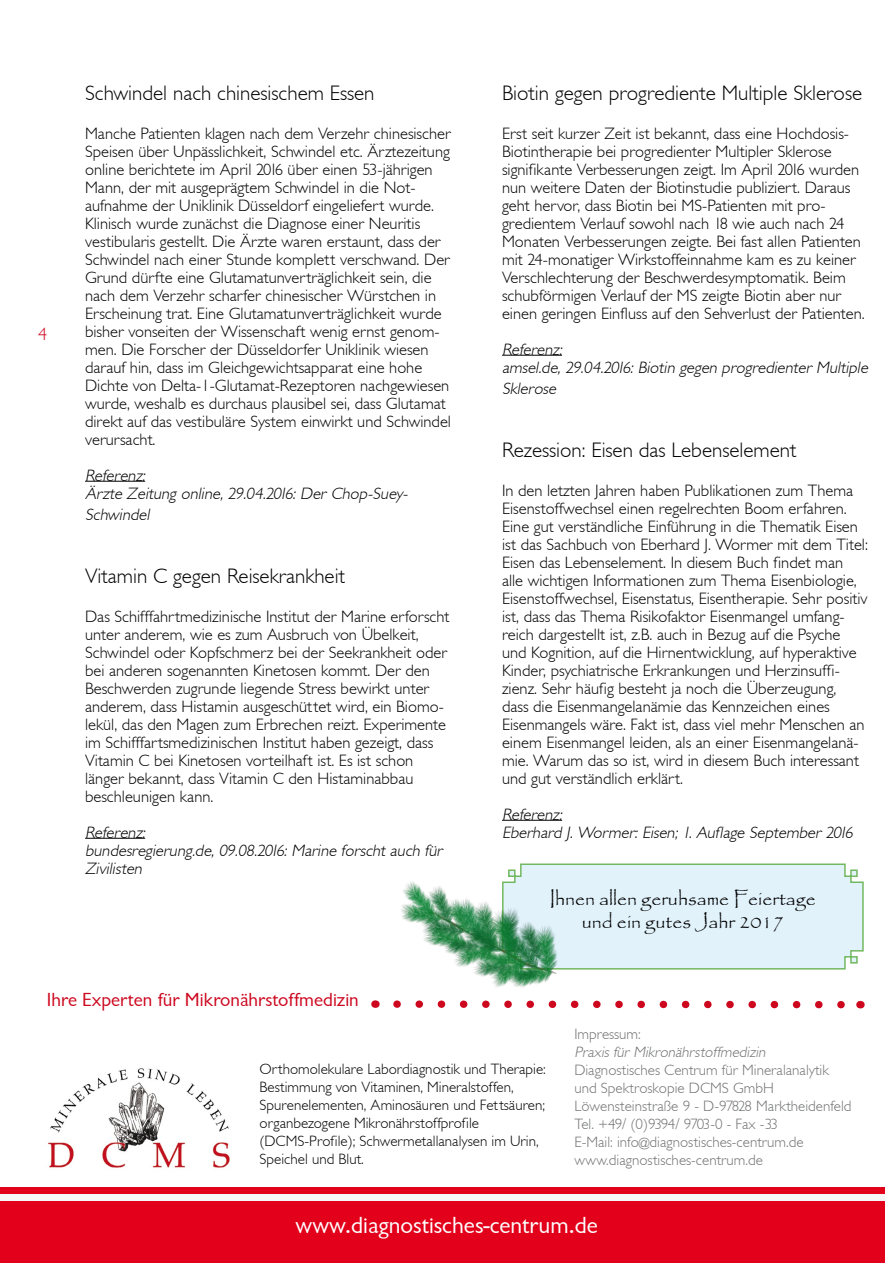
<style>
.page{position:relative;width:885px;height:1263px;background:#fff}
.page>*{position:absolute;margin:0;border:0;box-sizing:border-box;transform-origin:0 0}
.t1{font:24px "Garrison Sans";color:#fff}
.t2{font:21px "Garrison Light Sans";color:#000}
.t3{font:19.5px/22.5px "Papyrus";color:#000;text-align:center}
.t4{font:19.5px "Garrison Sans";color:#cd071e}
.t5{font:18px "Garrison Light Sans";color:#cd071e}
.t6{font:16.5px/18px "Garrison Light Sans";color:#000}
.t7{font:italic 16.5px/18px "Garrison Light Sans";color:#000}
.t8{font:15px/18px "Garrison Light Sans";color:#000}
.t9{font:15px/18px "Garrison Light Sans";color:#707172}
.t10{font:italic 15px "Garrison Light Sans";color:#707172}
.s1{font-size:13.5px}
</style>
<div class="page">
<div style="left:0;top:1188px;width:884px;height:75px;background:#e2001a"></div>
<div style="left:0;top:1194px;width:884px;height:7px;background:#f6f6f6"></div>
<img style="left:48px;top:1068px;width:182px;height:100px">
<svg style="left:393px;top:1000px;width:467px;height:9px"></svg>
<hr style="left:502px;top:355px;width:60px;height:1px;background:#000">
<hr style="left:502px;top:820px;width:60px;height:1px;background:#000">
<hr style="left:85px;top:481px;width:60px;height:1px;background:#000">
<hr style="left:85px;top:838px;width:60px;height:1px;background:#000">
<div style="left:564px;top:863px;width:300px;height:107px;background:#e1f2fb"></div>
<img style="left:396px;top:863px;width:168px;height:144px">
<p class="t5" style="left:38px;top:324px;width:10px">4</p>
<p class="t2" style="left:85px;top:81px;width:291px">Schwindel nach chinesischem Essen</p>
<p class="t6" style="left:85px;top:124px;width:367px">Manche Patienten klagen nach dem Verzehr chinesischer Speisen über Unpässlichkeit, Schwindel etc. Ärztezeitung online berichtete im April 2016 über einen 53-jährigen Mann, der mit ausgeprägtem Schwindel in die Not&shy;aufnahme der Uniklinik Düsseldorf eingeliefert wurde.<br>Klinisch wurde zunächst die Diagnose einer Neuritis vestibularis gestellt. Die Ärzte waren erstaunt, dass der Schwindel nach einer Stunde komplett verschwand. Der Grund dürfte eine Glutamatunverträglichkeit sein, die nach dem Verzehr scharfer chinesischer Würstchen in Erscheinung trat. Eine Glutamatunverträglichkeit wurde bisher vonseiten der Wissenschaft wenig ernst genom&shy;men. Die Forscher der Düsseldorfer Uniklinik wiesen darauf hin, dass im Gleichgewichtsapparat eine hohe Dichte von Delta-1-Glutamat-Rezeptoren nachgewiesen wurde, weshalb es durchaus plausibel sei, dass Glutamat direkt auf das vestibuläre System einwirkt und Schwindel verursacht.</p>
<p class="t7" style="left:85px;top:466px;width:327px">Referenz:<br>Ärzte Zeitung online, 29.04.2016: Der Chop-Suey-</p>
<p class="t7" style="left:85px;top:505px;width:69px">Schwindel</p>
<p class="t2" style="left:85px;top:564px;width:261px">Vitamin C gegen Reisekrankheit</p>
<p class="t6" style="left:85px;top:607px;width:366px">Das Schifffahrtmedizinische Institut der Marine erforscht unter anderem, wie es zum Ausbruch von Übelkeit, Schwindel oder Kopfschmerz bei der Seekrankheit oder bei anderen sogenannten Kinetosen kommt. Der den Beschwerden zugrunde liegende Stress bewirkt unter anderem, dass Histamin ausgeschüttet wird, ein Biomo&shy;lekül, das den Magen zum Erbrechen reizt. Experimente im Schifffartsmedizinischen Institut haben gezeigt, dass Vitamin C bei Kinetosen vorteilhaft ist. Es ist schon länger bekannt, dass Vitamin C den Histaminabbau beschleunigen kann.</p>
<p class="t7" style="left:85px;top:823px;width:362px">Referenz:<br>bundesregierung.de, 09.08.2016: Marine forscht auch für<br>Zivilisten</p>
<p class="t4" style="left:47px;top:989px;width:313px">Ihre Experten für Mikronährstoffmedizin</p>
<p class="t2" style="left:502px;top:81px;width:361px">Biotin gegen progrediente Multiple Sklerose</p>
<p class="t6" style="left:502px;top:124px;width:364px">Erst seit kurzer Zeit ist bekannt, dass eine Hochdosis-Biotintherapie bei progredienter Multipler Sklerose signifikante Verbesserungen zeigt. Im April 2016 wurden nun weitere Daten der Biotinstudie publiziert. Daraus geht hervor, dass Biotin bei MS-Patienten mit pro&shy;gredientem Verlauf sowohl nach 18 wie auch nach 24<br>Monaten Verbesserungen zeigte. Bei fast allen Patienten mit 24-monatiger Wirkstoffeinnahme kam es zu keiner Verschlechterung der Beschwerdesymptomatik. Beim schubförmigen Verlauf der MS zeigte Biotin aber nur einen geringen Einfluss auf den Sehverlust der Patienten.</p>
<p class="t7" style="left:502px;top:340px;width:370px">Referenz:<br>amsel.de, 29.04.2016: Biotin gegen progredienter Multiple</p>
<p class="t7" style="left:502px;top:379px;width:59px">Sklerose</p>
<p class="t2" style="left:502px;top:438px;width:296px">Rezession: Eisen das Lebenselement</p>
<p class="t6" style="left:502px;top:481px;width:367px">In den letzten Jahren haben Publikationen zum Thema Eisenstoffwechsel einen regelrechten Boom erfahren.<br>Eine gut verständliche Einführung in die Thematik Eisen ist das Sachbuch von Eberhard J. Wormer mit dem Titel:<br>Eisen das Lebenselement. In diesem Buch findet man alle wichtigen Informationen zum Thema Eisenbiologie, Eisenstoffwechsel, Eisenstatus, Eisentherapie. Sehr positiv ist, dass das Thema Risikofaktor Eisenmangel umfang&shy;reich dargestellt ist, z.B. auch in Bezug auf die Psyche und Kognition, auf die Hirnentwicklung, auf hyperaktive Kinder, psychiatrische Erkrankungen und Herzinsuffi&shy;zienz. Sehr häufig besteht ja noch die Überzeugung,<br>dass die Eisenmangelanämie das Kennzeichen eines Eisenmangels wäre. Fakt ist, dass viel mehr Menschen an einem Eisenmangel leiden, als an einer Eisenmangelanä&shy;mie. Warum das so ist, wird in diesem Buch interessant und gut verständlich erklärt.</p>
<p class="t7" style="left:502px;top:805px;width:355px">Referenz:<br>Eberhard J. Wormer: Eisen; 1. Auflage September 2016</p>
<p class="t3" style="left:549px;top:887px;width:267px">Ihnen allen geruhsame Feiertage und ein gutes Jahr 2017</p>
<p class="t8" style="left:259px;top:1060px;width:288px">Orthomolekulare Labordiagnostik und Therapie:<br>Bestimmung von Vitaminen, Mineralstoffen, Spurenelementen, Aminosäuren und Fettsäuren; organbezogene Mikronährstoffprofile (DCMS-Profile); Schwermetallanalysen im Urin, Speichel und Blut.</p>
<p class="t9" style="left:574px;top:1025px;width:68px">Impressum:</p>
<p class="t10" style="left:574px;top:1044px;width:195px">Praxis für Mikronährstoffmedizin</p>
<p class="t9" style="left:574px;top:1061px;width:279px">Diagnostisches Centrum für Mineralanalytik und Spektroskopie DCMS GmbH Löwensteinstraße 9 - D-97828 Marktheidenfeld Tel. +49/ (0)9394/ 9703-0 - Fax -33<br>E-Mail: info<span class="s1">@</span>diagnostisches-centrum.de www.diagnostisches-centrum.de</p>
<h1 class="t1" style="left:295px;top:1212px;width:304px">www.diagnostisches-centrum.de</h1>
</div>
